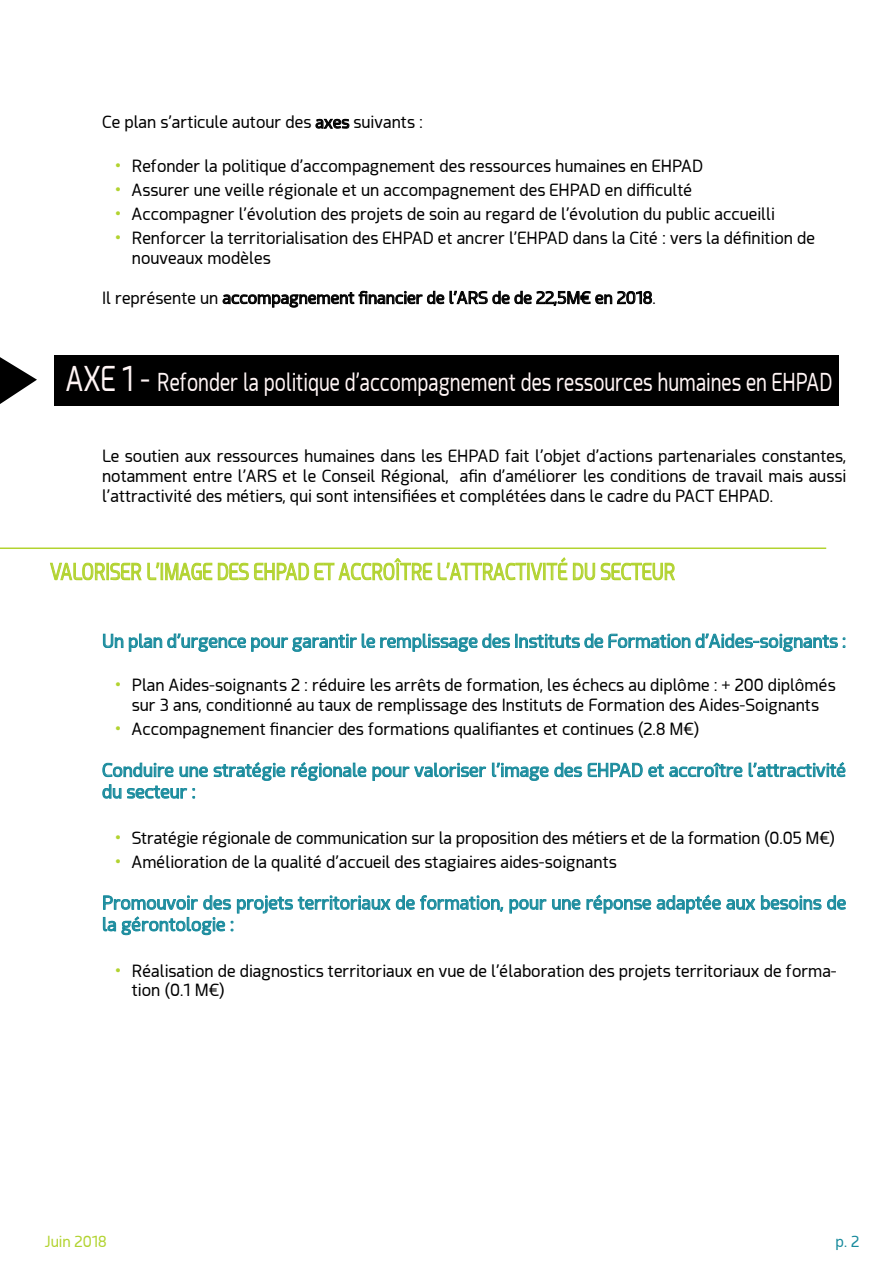
<style>
.page{position:relative;width:893px;height:1263px;background:#fff}
.page>*{position:absolute;margin:0;border:0;box-sizing:border-box;transform-origin:0 0}
.t1{font:24.15px "Acephimere";color:#fff5f5;scale:.81 1}
.t2{font:22.35px "Acephimere";color:#b2d330;scale:.81 1}
.t3{font:18px/21.6px "Acephimere";color:#198b9d}
.t4{font:16.5px/19.8px "Acephimere";color:#000}
.t5{font:15px "Acephimere";color:#b2d330}
.t6{font:15px "Acephimere";color:#198b9d}
.s1{font-size:18px;color:#b2d330}
.s2{font-size:33.45px}
</style>
<div class="page">
<svg style="left:315px;top:119px;width:35px;height:10px"></svg>
<svg style="left:222px;top:290px;width:430px;height:18px"></svg>
<svg style="left:103px;top:633px;width:742px;height:19px"></svg>
<svg style="left:102px;top:762px;width:744px;height:37px"></svg>
<svg style="left:103px;top:895px;width:128px;height:15px"></svg>
<svg style="left:237px;top:895px;width:266px;height:19px"></svg>
<svg style="left:509px;top:894px;width:337px;height:20px"></svg>
<svg style="left:103px;top:916px;width:122px;height:19px"></svg>
<svg style="left:50px;top:557px;width:625px;height:24px"></svg>
<hr style="left:0;top:547px;width:826px;height:2px;background:#b2d330">
<div style="left:54px;top:355px;width:785px;height:51px;background:#000"></div>
<svg style="left:0;top:357px;width:37px;height:47px"></svg>
<p class="t4" style="left:102px;top:112px;width:322px">Ce plan s’articule autour des axes suivants :</p>
<p class="t4" style="left:115px;top:156px;width:590px"><span class="s1">•</span> Refonder la politique d’accompagnement des ressources humaines en EHPAD</p>
<p class="t4" style="left:115px;top:180px;width:579px"><span class="s1">•</span> Assurer une veille régionale et un accompagnement des EHPAD en difficulté</p>
<p class="t4" style="left:115px;top:204px;width:662px"><span class="s1">•</span> Accompagner l’évolution des projets de soin au regard de l’évolution du public accueilli</p>
<p class="t4" style="left:132px;top:228px;width:685px;text-indent:-17px"><span class="s1">•</span> Renforcer la territorialisation des EHPAD et ancrer l’EHPAD dans la Cité : vers la définition de nouveaux modèles</p>
<p class="t4" style="left:102px;top:287px;width:555px">Il représente un accompagnement financier de l’ARS de de 22,5M€ en 2018.</p>
<h1 class="t1" style="left:66px;top:366px;width:948px"><span class="s2">AXE 1 -</span> Refonder la politique d’accompagnement des ressources humaines en EHPAD</h1>
<p class="t4" style="left:102px;top:446px;width:746px;text-align:justify">Le soutien aux ressources humaines dans les EHPAD fait l’objet d’actions partenariales constantes, notamment entre l’ARS et le Conseil Régional, afin d’améliorer les conditions de travail mais aussi l’attractivité des métiers, qui sont intensifiées et complétées dans le cadre du PACT EHPAD.</p>
<h2 class="t2" style="left:50px;top:556px;width:773px">VALORISER L’IMAGE DES EHPAD ET ACCROÎTRE L’ATTRACTIVITÉ DU SECTEUR</h2>
<p class="t3" style="left:102px;top:629px;width:746px">Un plan d’urgence pour garantir le remplissage des Instituts de Formation d’Aides-soignants :</p>
<p class="t4" style="left:115px;top:675px;width:722px;text-align:center"><span class="s1">•</span> Plan Aides-soignants 2 : réduire les arrêts de formation, les échecs au diplôme : + 200 diplômés sur 3 ans, conditionné au taux de remplissage des Instituts de Formation des Aides-Soignants</p>
<p class="t4" style="left:115px;top:719px;width:587px"><span class="s1">•</span> Accompagnement financier des formations qualifiantes et continues (2.8 M€)</p>
<p class="t3" style="left:102px;top:759px;width:746px">Conduire une stratégie régionale pour valoriser l’image des EHPAD et accroître l’attractivité du secteur :</p>
<p class="t4" style="left:115px;top:827px;width:722px"><span class="s1">•</span> Stratégie régionale de communication sur la proposition des métiers et de la formation (0.05 M€)</p>
<p class="t4" style="left:115px;top:851px;width:503px"><span class="s1">•</span> Amélioration de la qualité d’accueil des stagiaires aides-soignants</p>
<p class="t3" style="left:102px;top:891px;width:746px">Promouvoir des projets territoriaux de formation, pour une réponse adaptée aux besoins de la gérontologie :</p>
<p class="t4" style="left:132px;top:960px;width:707px;text-indent:-17px"><span class="s1">•</span> Réalisation de diagnostics territoriaux en vue de l’élaboration des projets territoriaux de forma&shy;tion (0.1 M€)</p>
<p class="t5" style="left:45px;top:1231px;width:63px">Juin 2018</p>
<p class="t6" style="left:836px;top:1231px;width:25px">p. 2</p>
</div>
